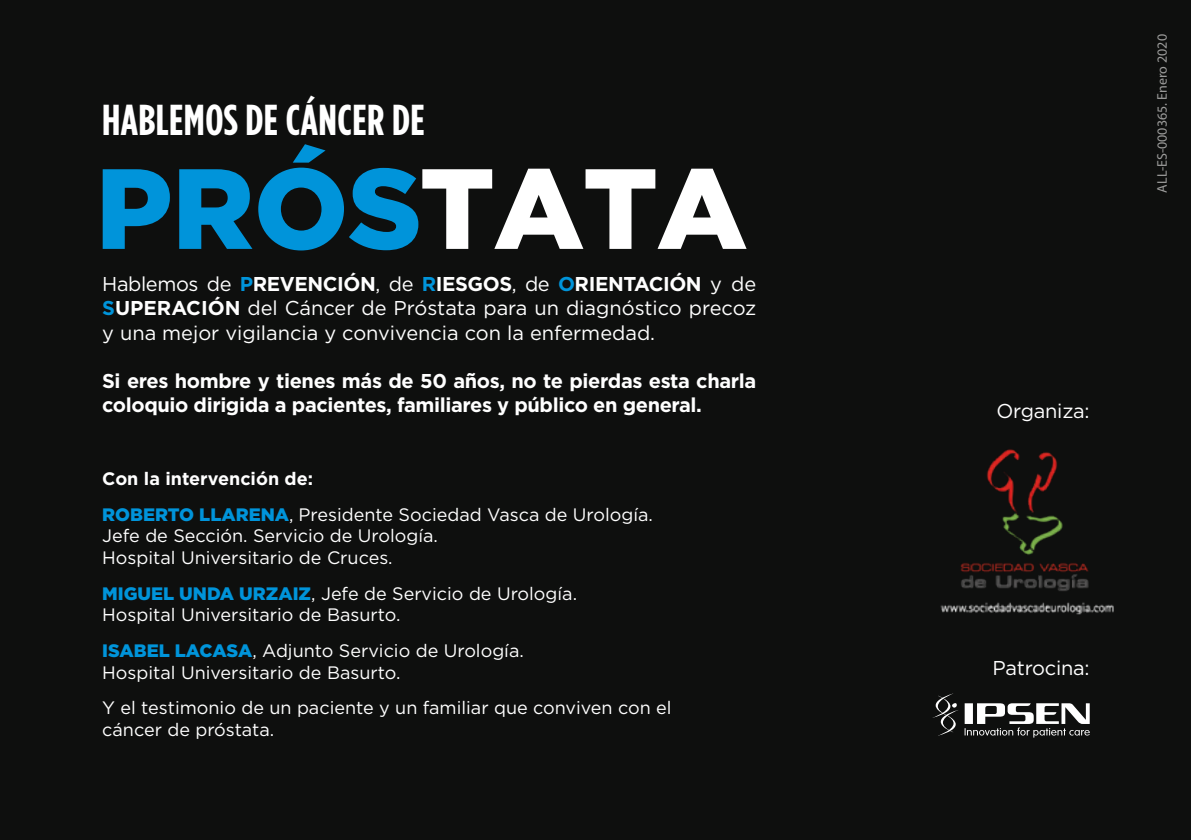
<style>
.page{position:relative;width:1191px;height:840px;background:#fff}
.page>*{position:absolute;margin:0;border:0;box-sizing:border-box;transform-origin:0 0}
.t1{font:900 113.6px "Gotham";letter-spacing:-.01em;color:#0094da}
.t2{font:700 condensed 43.2px "Gotham HTF";letter-spacing:.01em;color:#fff}
.t3{font:20px/24px "Gotham";color:#fff;text-align:justify}
.t4{font:700 20px/24px "Gotham";letter-spacing:-.02em;color:#fff}
.t5{font:18px/21.6px "Gotham";color:#fff}
.t6{font:14px "Myriad Pro";color:#9d9d9c}
.s1{color:#fff}
.s2{font-weight:700;color:#0094da}
.s3{font-weight:700}
.s4{font-weight:900;color:#0094da}
</style>
<div class="page">
<div style="left:0;top:0;width:1191px;height:839px;background:#0e0f0e"></div>
<svg style="left:932px;top:693px;width:26px;height:42px"></svg>
<svg style="left:964px;top:703px;width:125px;height:34px"></svg>
<img style="left:940px;top:449px;width:174px;height:166px">
<h2 class="t2" style="left:102px;top:95px;width:324px">HABLEMOS DE CÁNCER DE</h2>
<h1 class="t1" style="left:96px;top:130px;width:653px">PRÓS<span class="s1">TATA</span></h1>
<p class="t3" style="left:102px;top:272px;width:655px">Hablemos de <span class="s2">P</span><span class="s3">REVENCIÓN</span>, de <span class="s2">R</span><span class="s3">IESGOS</span>, de <span class="s2">O</span><span class="s3">RIENTACIÓN</span> y de <span class="s2">S</span><span class="s3">UPERACIÓN</span> del Cáncer de Próstata para un diagnóstico precoz y una mejor vigilancia y convivencia con la enfermedad.</p>
<p class="t4" style="left:102px;top:368px;width:655px">Si eres hombre y tienes más de 50 años, no te pierdas esta charla coloquio dirigida a pacientes, familiares y público en general.</p>
<p class="t5" style="left:102px;top:460px;width:552px;line-height:35.6px"><span class="s3">Con la intervención de:<br></span><span class="s4">ROBERTO LLARENA</span>, Presidente Sociedad Vasca de Urología.</p>
<p class="t5" style="left:102px;top:524px;width:337px">Jefe de Sección. Servicio de Urología.<br>Hospital Universitario de Cruces.</p>
<p class="t5" style="left:102px;top:581px;width:476px"><span class="s4">MIGUEL UNDA URZAIZ</span>, Jefe de Servicio de Urología.<br>Hospital Universitario de Basurto.</p>
<p class="t5" style="left:102px;top:639px;width:423px"><span class="s4">ISABEL LACASA</span>, Adjunto Servicio de Urología.<br>Hospital Universitario de Basurto.</p>
<p class="t5" style="left:102px;top:696px;width:571px">Y el testimonio de un paciente y un familiar que conviven con el cáncer de próstata.</p>
<p class="t6" style="left:1153px;top:192px;width:160px;rotate:-90deg">ALL-ES-000365. Enero 2020</p>
<p class="t3" style="left:996px;top:398px;width:95px">Organiza:</p>
<p class="t3" style="left:992px;top:654px;width:99px">Patrocina:</p>
</div>
